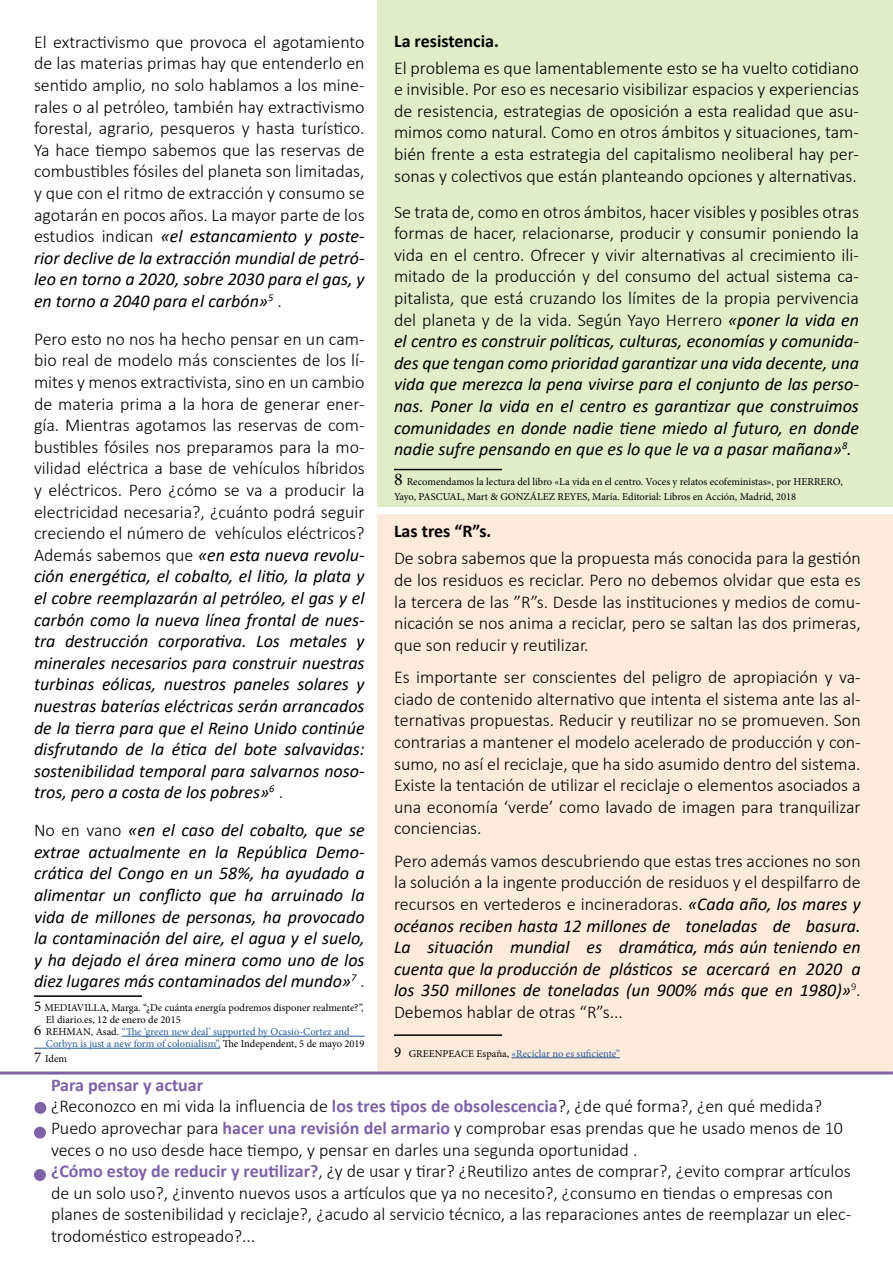
<style>
.page{position:relative;width:893px;height:1263px;background:#fff}
.page>*{position:absolute;margin:0;border:0;box-sizing:border-box;transform-origin:0 0}
.t1{font:italic 18px/21.6px "Calibri";color:#000;text-align:justify}
.t2{font:300 18px/21.6px "Calibri";color:#000;text-align:justify}
.t3{font:300 18px/21.6px "Calibri";color:#020203}
.t4{font:700 18px "Calibri";color:#000}
.t5{font:10.5px/15px "Minion Pro";color:#000}
.t6{font:10.5px "Minion Pro";color:#275b9b}
.s1{font-weight:400;font-style:italic}
.s2{font-weight:300;font-style:normal}
.s3{font-size:15px}
.s4{font-size:15px;color:#000}
.s5{color:#000}
.s6{font-size:18px}
.s7{font-weight:700;color:#7e62a7}
</style>
<div class="page">
<div style="left:377px;top:0;width:516px;height:507px;background:#dfedc9"></div>
<div style="left:377px;top:514px;width:516px;height:560px;background:#fceadb"></div>
<hr style="left:34px;top:995px;width:108px;height:2px;background:#000">
<hr style="left:122px;top:1036px;width:243px;height:1px;background:#275b9b">
<hr style="left:34px;top:1048px;width:186px;height:1px;background:#275b9b">
<hr style="left:394px;top:469px;width:108px;height:1px;background:#000">
<hr style="left:394px;top:1034px;width:108px;height:2px;background:#000">
<hr style="left:512px;top:1057px;width:108px;height:1px;background:#275b9b">
<hr style="left:0;top:1071px;width:893px;height:3px;background:#7e62a8">
<div style="left:35px;top:1103px;width:11px;height:10px;background:#7e62a7;border-radius:50%"></div>
<div style="left:34px;top:1102px;width:12px;height:12px;border:2px solid #7e62a7;border-radius:50%"></div>
<div style="left:35px;top:1127px;width:10px;height:11px;background:#7e62a7;border-radius:50%"></div>
<div style="left:34px;top:1127px;width:12px;height:11px;border:2px solid #7e62a7;border-radius:50%"></div>
<div style="left:35px;top:1170px;width:10px;height:10px;background:#7e62a7;border-radius:50%"></div>
<div style="left:34px;top:1169px;width:12px;height:12px;border:2px solid #7e62a7;border-radius:50%"></div>
<p class="t2" style="left:34px;top:31px;width:332px">El extractivismo que provoca el agotamiento de las materias primas hay que entenderlo en sentido amplio, no solo hablamos a los mine&shy;rales o al petróleo, también hay extractivismo forestal, agrario, pesqueros y hasta turístico.<br>Ya hace tiempo sabemos que las reservas de combustibles fósiles del planeta son limitadas, y que con el ritmo de extracción y consumo se agotarán en pocos años. La mayor parte de los estudios indican <span class="s1">«el estancamiento y poste&shy;rior declive de la extracción mundial de petró&shy;leo en torno a 2020, sobre 2030 para el gas, y en torno a 2040 para el carbón»</span><sup>5</sup> .</p>
<p class="t1" style="left:34px;top:327px;width:332px"><span class="s2">Pero esto no nos ha hecho pensar en un cam&shy;bio real de modelo más conscientes de los lí&shy;mites y menos extractivista, sino en un cambio de materia prima a la hora de generar ener&shy;gía. Mientras agotamos las reservas de com&shy;bustibles fósiles nos preparamos para la mo&shy;vilidad eléctrica a base de vehículos híbridos y eléctricos. Pero ¿cómo se va a producir la electricidad necesaria?, ¿cuánto podrá seguir creciendo el número de vehículos eléctricos?<br>Además sabemos que</span> «en esta nueva revolu&shy;ción energética, el cobalto, el litio, la plata y el cobre reemplazarán al petróleo, el gas y el carbón como la nueva línea frontal de nues&shy;tra destrucción corporativa. Los metales y minerales necesarios para construir nuestras turbinas eólicas, nuestros paneles solares y nuestras baterías eléctricas serán arrancados de la tierra para que el Reino Unido continúe disfrutando de la ética del bote salvavidas: sostenibilidad temporal para salvarnos noso&shy;tros, pero a costa de los pobres»<sup>6</sup> <span class="s2">.</span></p>
<p class="t1" style="left:34px;top:819px;width:332px"><span class="s2">No en vano</span> «en el caso del cobalto, que se extrae actualmente en la República Demo&shy;crática del Congo en un 58%, ha ayudado a alimentar un conflicto que ha arruinado la vida de millones de personas, ha provocado la contaminación del aire, el agua y el suelo, y ha dejado el área minera como uno de los diez lugares más contaminados del mundo»<sup>7</sup> <span class="s2">.</span></p>
<p class="t5" style="left:34px;top:1000px;width:331px"><span class="s3">5</span> MEDIAVILLA, Marga. “¿De cuánta energía podremos disponer realmente?”,</p>
<p class="t5" style="left:46px;top:1012px;width:136px">El diario.es, 12 de enero de 2015</p>
<p class="t6" style="left:34px;top:1025px;width:317px"><span class="s4">6</span> <span class="s5">REHMAN, Asad.</span> “The ‘green new deal’ supported by Ocasio-Cortez and</p>
<p class="t6" style="left:46px;top:1037px;width:320px">Corbyn is just a new form of colonialism”, <span class="s5">The Independent, 5 de mayo 2019</span></p>
<p class="t5" style="left:34px;top:1051px;width:35px"><span class="s3">7</span> Idem</p>
<p class="t4" style="left:394px;top:28px;width:106px">La resistencia.</p>
<p class="t2" style="left:394px;top:57px;width:466px">El problema es que lamentablemente esto se ha vuelto cotidiano e invisible. Por eso es necesario visibilizar espacios y experiencias de resistencia, estrategias de oposición a esta realidad que asu&shy;mimos como natural. Como en otros ámbitos y situaciones, tam&shy;bién frente a esta estrategia del capitalismo neoliberal hay per&shy;sonas y colectivos que están planteando opciones y alternativas.</p>
<p class="t1" style="left:394px;top:200px;width:466px"><span class="s2">Se trata de, como en otros ámbitos, hacer visibles y posibles otras formas de hacer, relacionarse, producir y consumir poniendo la vida en el centro. Ofrecer y vivir alternativas al crecimiento ili&shy;mitado de la producción y del consumo del actual sistema ca&shy;pitalista, que está cruzando los límites de la propia pervivencia del planeta y de la vida. Según Yayo Herrero</span> «poner la vida en el centro es construir políticas, culturas, economías y comunida&shy;des que tengan como prioridad garantizar una vida decente, una vida que merezca la pena vivirse para el conjunto de las perso&shy;nas. Poner la vida en el centro es garantizar que construimos comunidades en donde nadie tiene miedo al futuro, en donde nadie sufre pensando en que es lo que le va a pasar mañana»<sup>8</sup>.</p>
<p class="t5" style="left:394px;top:474px;width:450px"><span class="s6">8</span> Recomendamos la lectura del libro «La vida en el centro. Voces y relatos ecofeministas», por HERRERO,<br>Yayo, PASCUAL, Mart &amp; GONZÁLEZ REYES, María. Editorial: Libros en Acción, Madrid, 2018</p>
<p class="t4" style="left:394px;top:519px;width:99px">Las tres “R”s.</p>
<p class="t2" style="left:394px;top:547px;width:468px">De sobra sabemos que la propuesta más conocida para la gestión de los residuos es reciclar. Pero no debemos olvidar que esta es la tercera de las ”R”s. Desde las instituciones y medios de comu&shy;nicación se nos anima a reciclar, pero se saltan las dos primeras, que son reducir y reutilizar.</p>
<p class="t2" style="left:394px;top:666px;width:468px">Es importante ser conscientes del peligro de apropiación y va&shy;ciado de contenido alternativo que intenta el sistema ante las al&shy;ternativas propuestas. Reducir y reutilizar no se promueven. Son contrarias a mantener el modelo acelerado de producción y con&shy;sumo, no así el reciclaje, que ha sido asumido dentro del sistema.<br>Existe la tentación de utilizar el reciclaje o elementos asociados a una economía ‘verde’ como lavado de imagen para tranquilizar conciencias.</p>
<p class="t1" style="left:394px;top:849px;width:468px"><span class="s2">Pero además vamos descubriendo que estas tres acciones no son la solución a la ingente producción de residuos y el despilfarro de recursos en vertederos e incineradoras.</span> «Cada año, los mares y océanos reciben hasta 12 millones de toneladas de basura.<br>La situación mundial es dramática, más aún teniendo en cuenta que la producción de plásticos se acercará en 2020 a los 350 millones de toneladas (un 900% más que en 1980)»<sup>9</sup><span class="s2">.<br>Debemos hablar de otras “R”s...</span></p>
<p class="t6" style="left:394px;top:1046px;width:227px"><span class="s4">9</span> <span class="s5">GREENPEACE España,</span> «Reciclar no es suficiente”</p>
<p class="t3" style="left:51px;top:1074px;width:802px"><span class="s7">Para pensar y actuar<br></span>¿Reconozco en mi vida la influencia de <span class="s7">los tres tipos de obsolescencia</span>?, ¿de qué forma?, ¿en qué medida?<br>Puedo aprovechar para <span class="s7">hacer una revisión del armario</span> y comprobar esas prendas que he usado menos de 10 veces o no uso desde hace tiempo, y pensar en darles una segunda oportunidad .<br><span class="s7">¿Cómo estoy de reducir y reutilizar?</span>, ¿y de usar y tirar? ¿Reutilizo antes de comprar?, ¿evito comprar artículos de un solo uso?, ¿invento nuevos usos a artículos que ya no necesito?, ¿consumo en tiendas o empresas con planes de sostenibilidad y reciclaje?, ¿acudo al servicio técnico, a las reparaciones antes de reemplazar un elec&shy;trodoméstico estropeado?...</p>
</div>
